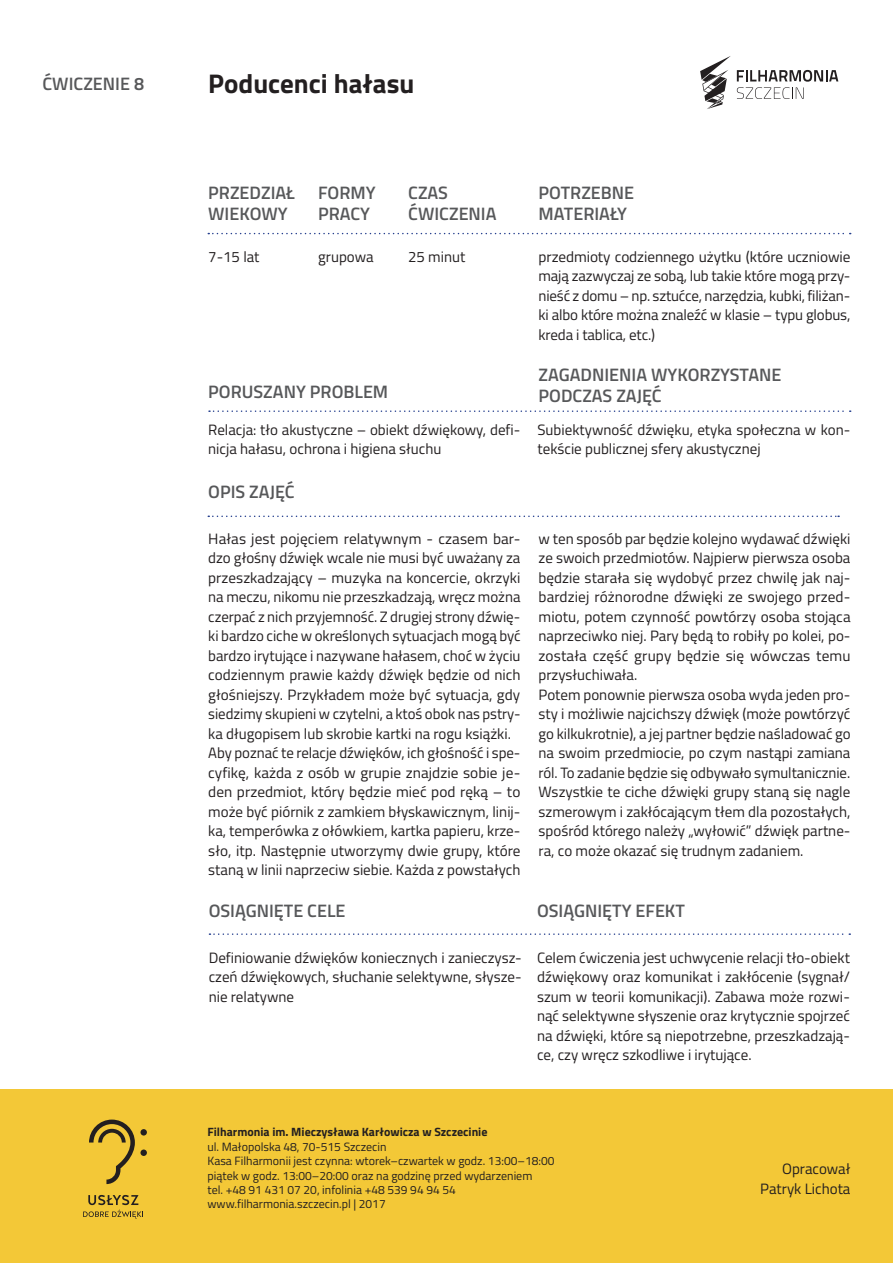
<style>
.page{position:relative;width:893px;height:1263px;background:#fff}
.page>*{position:absolute;margin:0;border:0;box-sizing:border-box;transform-origin:0 0}
.tytuł{font:700 27px "Titillium";color:#231f20}
.Co{font:600 18px/21.6px "Titillium";color:#57585a}
.Tekst{font:15px/19.5px "Titillium";color:#231f20;text-align:justify}
.co_na_gorze{font:15px "Titillium";color:#231f20}
.t1{font:12px/14.4px "Titillium";color:#231f20}
.t2{font:700 12px "Titillium";color:#231f20}
</style>
<div class="page">
<div style="left:0;top:1090px;width:893px;height:173px;background:#f3c837"></div>
<svg style="left:89px;top:1119px;width:46px;height:65px"></svg>
<div style="left:140px;top:1129px;width:7px;height:6px;background:#231f20;border-radius:50%"></div>
<div style="left:140px;top:1149px;width:7px;height:7px;background:#231f20;border-radius:50%"></div>
<svg style="left:83px;top:1195px;width:60px;height:23px"></svg>
<svg style="left:700px;top:56px;width:31px;height:53px"></svg>
<svg style="left:737px;top:70px;width:101px;height:29px"></svg>
<svg style="left:208px;top:233px;width:643px;height:1px"></svg>
<svg style="left:209px;top:410px;width:642px;height:2px"></svg>
<svg style="left:208px;top:515px;width:631px;height:2px"></svg>
<svg style="left:209px;top:933px;width:641px;height:2px"></svg>
<p class="Co" style="left:43px;top:72px;width:103px">ĆWICZENIE 8</p>
<p class="tytuł" style="left:208px;top:62px;width:208px">Poducenci hałasu</p>
<p class="Co" style="left:208px;top:181px;width:88px">PRZEDZIAŁ<br>WIEKOWY</p>
<p class="co_na_gorze" style="left:208px;top:246px;width:53px">7-15 lat</p>
<p class="Co" style="left:318px;top:181px;width:59px">FORMY</p>
<p class="Co" style="left:318px;top:202px;width:53px">PRACY</p>
<p class="co_na_gorze" style="left:318px;top:246px;width:57px">grupowa</p>
<p class="Co" style="left:408px;top:181px;width:41px">CZAS</p>
<p class="Co" style="left:408px;top:202px;width:90px">ĆWICZENIA</p>
<p class="co_na_gorze" style="left:408px;top:246px;width:59px">25 minut</p>
<p class="Co" style="left:208px;top:380px;width:182px">PORUSZANY PROBLEM</p>
<p class="Tekst" style="left:208px;top:419px;width:314px">Relacja: tło akustyczne – obiekt dźwiękowy, defi&shy;nicja hałasu, ochrona i higiena słuchu</p>
<p class="Co" style="left:208px;top:480px;width:88px">OPIS ZAJĘĆ</p>
<p class="Tekst" style="left:208px;top:528px;width:314px">Hałas jest pojęciem relatywnym - czasem bar&shy;dzo głośny dźwięk wcale nie musi być uważany za przeszkadzający – muzyka na koncercie, okrzyki na meczu, nikomu nie przeszkadzają, wręcz można czerpać z nich przyjemność. Z drugiej strony dźwię&shy;ki bardzo ciche w określonych sytuacjach mogą być bardzo irytujące i nazywane hałasem, choć w życiu codziennym prawie każdy dźwięk będzie od nich głośniejszy. Przykładem może być sytuacja, gdy siedzimy skupieni w czytelni, a ktoś obok nas pstry&shy;ka długopisem lub skrobie kartki na rogu książki.</p>
<p class="Tekst" style="left:208px;top:743px;width:314px">Aby poznać te relacje dźwięków, ich głośność i spe&shy;cyfikę, każda z osób w grupie znajdzie sobie je&shy;den przedmiot, który będzie mieć pod ręką – to może być piórnik z zamkiem błyskawicznym, linij&shy;ka, temperówka z ołówkiem, kartka papieru, krze&shy;sło, itp. Następnie utworzymy dwie grupy, które staną w linii naprzeciw siebie. Każda z powstałych</p>
<p class="Co" style="left:209px;top:899px;width:138px">OSIĄGNIĘTE CELE</p>
<p class="Tekst" style="left:209px;top:947px;width:314px">Definiowanie dźwięków koniecznych i zanieczysz&shy;czeń dźwiękowych, słuchanie selektywne, słysze&shy;nie relatywne</p>
<p class="Co" style="left:539px;top:181px;width:97px">POTRZEBNE<br>MATERIAŁY</p>
<p class="Tekst" style="left:539px;top:246px;width:313px">przedmioty codziennego użytku (które uczniowie mają zazwyczaj ze sobą, lub takie które mogą przy&shy;nieść z domu – np. sztućce, narzędzia, kubki, filiżan&shy;ki albo które można znaleźć w klasie – typu globus, kreda i tablica, etc.)</p>
<p class="Co" style="left:539px;top:363px;width:244px">ZAGADNIENIA WYKORZYSTANE<br>PODCZAS ZAJĘĆ</p>
<p class="Tekst" style="left:537px;top:419px;width:314px">Subiektywność dźwięku, etyka społeczna w kon&shy;tekście publicznej sfery akustycznej</p>
<p class="Tekst" style="left:539px;top:528px;width:314px">w ten sposób par będzie kolejno wydawać dźwięki ze swoich przedmiotów. Najpierw pierwsza osoba będzie starała się wydobyć przez chwilę jak naj&shy;bardziej różnorodne dźwięki ze swojego przed&shy;miotu, potem czynność powtórzy osoba stojąca naprzeciwko niej. Pary będą to robiły po kolei, po&shy;została część grupy będzie się wówczas temu przysłuchiwała.</p>
<p class="Tekst" style="left:539px;top:684px;width:314px">Potem ponownie pierwsza osoba wyda jeden pro&shy;sty i możliwie najcichszy dźwięk (może powtórzyć go kilkukrotnie), a jej partner będzie naśladować go na swoim przedmiocie, po czym nastąpi zamiana ról. To zadanie będzie się odbywało symultanicznie.<br>Wszystkie te ciche dźwięki grupy staną się nagle szmerowym i zakłócającym tłem dla pozostałych, spośród którego należy „wyłowić” dźwięk partne&shy;ra, co może okazać się trudnym zadaniem.</p>
<p class="Co" style="left:537px;top:899px;width:149px">OSIĄGNIĘTY EFEKT</p>
<p class="Tekst" style="left:537px;top:947px;width:314px">Celem ćwiczenia jest uchwycenie relacji tło-obiekt dźwiękowy oraz komunikat i zakłócenie (sygnał/ szum w teorii komunikacji). Zabawa może rozwi&shy;nąć selektywne słyszenie oraz krytycznie spojrzeć na dźwięki, które są niepotrzebne, przeszkadzają&shy;ce, czy wręcz szkodliwe i irytujące.</p>
<p class="t2" style="left:207px;top:1123px;width:281px">Filharmonia im. Mieczysława Karłowicza w Szczecinie</p>
<p class="t1" style="left:207px;top:1139px;width:348px">ul. Małopolska 48, 70-515 Szczecin<br>Kasa Filharmonii jest czynna: wtorek–czwartek w godz. 13:00–18:00 piątek w godz. 13:00–20:00 oraz na godzinę przed wydarzeniem<br>tel. +48 91 431 07 20, infolinia +48 539 94 94 54 www.filharmonia.szczecin.pl | 2017</p>
<p class="Tekst" style="left:760px;top:1158px;width:92px;text-align:right">Opracował<br>Patryk Lichota</p>
</div>
